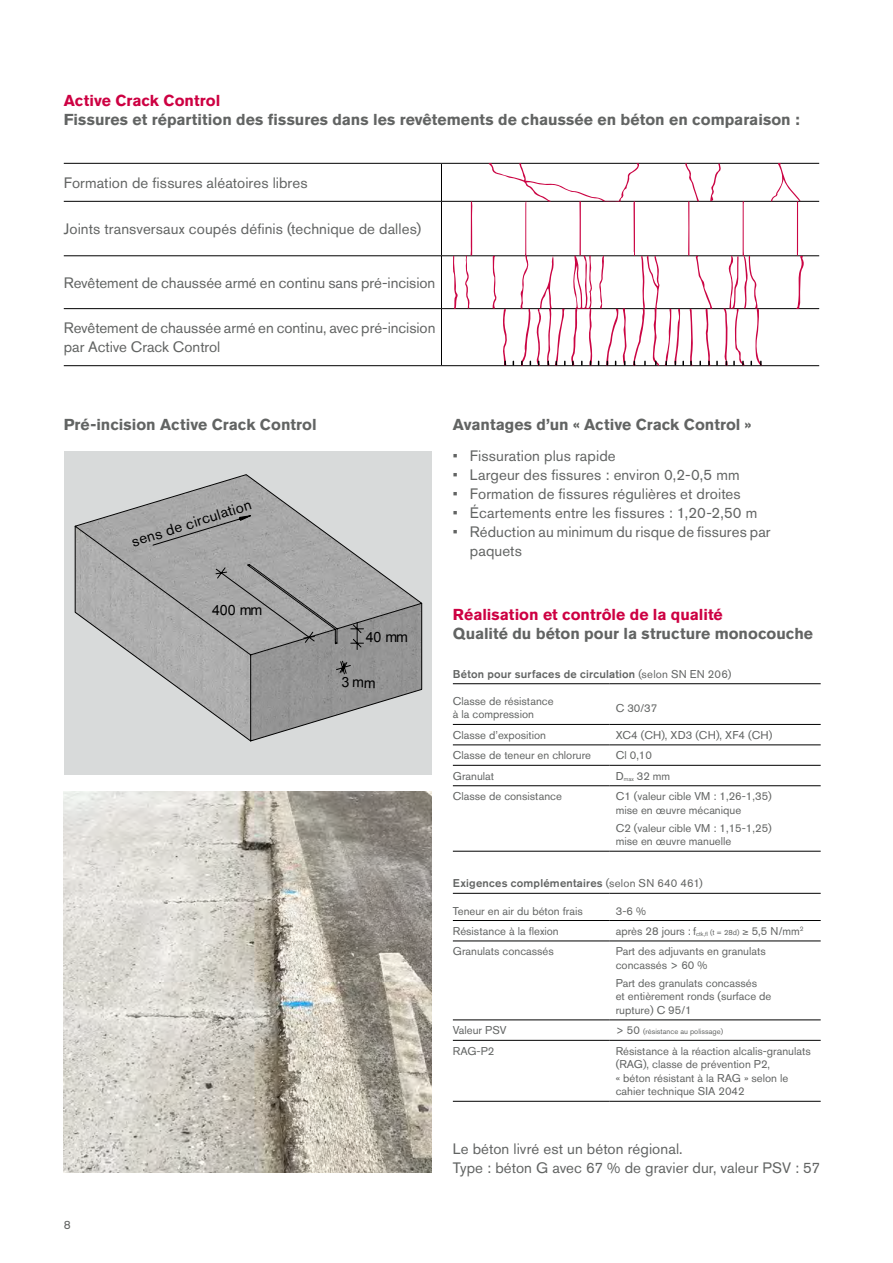
<style>
.page{position:relative;width:893px;height:1263px;background:#fff}
.page>*{position:absolute;margin:0;border:0;box-sizing:border-box;transform-origin:0 0}
.BETO_Zwischentitel_g{font:700 15.75px "Akzidenz Grotesk BE";color:#626463}
.BETO_Zwischentitel_r{font:700 15.75px "Akzidenz Grotesk BE";color:#cd0042}
.BETO_Zwischentitel_g-2{font:700 15.75px "Akzidenz Grotesk BE";color:#cd0042}
.BETO__Blocksatz{font:15px/19px "Akzidenz Grotesk BE";letter-spacing:.005em;color:#626463}
.BETO__Blocksatz_Einz{font:15px "Akzidenz Grotesk BE";color:#000}
.t1{font:14.25px "Arial";letter-spacing:-.005em;color:#000}
.t2{font:12px "Akzidenz Grotesk BE";color:#626463}
.BETO_Tabellentext{font:11.25px/13.5px "Akzidenz Grotesk BE";color:#626463}
.BETO__Blocksatz-2{font:500 11.25px "Akzidenz Grotesk BE";letter-spacing:.02em;color:#626463}
.BETO_Tabellentext-2{font:11.25px "Akzidenz Grotesk BE";letter-spacing:.02em;color:#626463}
.BETO_Tabellentext-3{font:7.5px "Akzidenz Grotesk BE";color:#626463}
.s1{font-weight:400}
.s2{font-size:7.5px}
.s3{font-size:11.25px}
</style>
<div class="page">
<hr style="left:64px;top:163px;width:377px;height:1px;background:#000">
<hr style="left:441px;top:163px;width:378px;height:1px;background:#000">
<hr style="left:64px;top:201px;width:377px;height:1px;background:#000">
<hr style="left:441px;top:201px;width:378px;height:1px;background:#000">
<hr style="left:64px;top:256px;width:377px;height:1px;background:#000">
<hr style="left:441px;top:256px;width:378px;height:1px;background:#000">
<hr style="left:64px;top:308px;width:377px;height:1px;background:#000">
<hr style="left:441px;top:308px;width:378px;height:1px;background:#000">
<hr style="left:64px;top:365px;width:377px;height:1px;background:#000">
<hr style="left:441px;top:365px;width:378px;height:1px;background:#000">
<hr style="left:441px;top:163px;width:1px;height:38px;background:#000">
<hr style="left:441px;top:201px;width:1px;height:55px;background:#000">
<hr style="left:441px;top:256px;width:1px;height:52px;background:#000">
<hr style="left:441px;top:309px;width:1px;height:56px;background:#000">
<img style="left:64px;top:792px;width:368px;height:381px">
<svg style="left:453px;top:255px;width:5px;height:54px"></svg>
<svg style="left:465px;top:201px;width:8px;height:107px"></svg>
<svg style="left:771px;top:163px;width:33px;height:146px"></svg>
<svg style="left:489px;top:163px;width:170px;height:203px"></svg>
<svg style="left:665px;top:163px;width:97px;height:203px"></svg>
<div style="left:64px;top:451px;width:368px;height:324px;background:#d8dada"></div>
<svg style="left:74px;top:474px;width:349px;height:268px"></svg>
<svg style="left:240px;top:516px;width:10px;height:4px"></svg>
<hr style="left:453px;top:683px;width:157px;height:1px;background:#000">
<hr style="left:610px;top:683px;width:211px;height:1px;background:#000">
<hr style="left:453px;top:724px;width:157px;height:1px;background:#000">
<hr style="left:610px;top:724px;width:211px;height:1px;background:#000">
<hr style="left:453px;top:745px;width:157px;height:1px;background:#000">
<hr style="left:610px;top:745px;width:211px;height:1px;background:#000">
<hr style="left:453px;top:765px;width:157px;height:1px;background:#000">
<hr style="left:610px;top:765px;width:211px;height:1px;background:#000">
<hr style="left:453px;top:785px;width:157px;height:1px;background:#000">
<hr style="left:610px;top:785px;width:211px;height:1px;background:#000">
<hr style="left:453px;top:851px;width:157px;height:1px;background:#000">
<hr style="left:610px;top:851px;width:211px;height:1px;background:#000">
<hr style="left:453px;top:893px;width:157px;height:1px;background:#000">
<hr style="left:610px;top:893px;width:211px;height:1px;background:#000">
<hr style="left:453px;top:920px;width:157px;height:1px;background:#000">
<hr style="left:610px;top:920px;width:211px;height:1px;background:#000">
<hr style="left:453px;top:941px;width:157px;height:1px;background:#000">
<hr style="left:610px;top:941px;width:211px;height:1px;background:#000">
<hr style="left:453px;top:1020px;width:157px;height:1px;background:#000">
<hr style="left:610px;top:1020px;width:211px;height:1px;background:#000">
<hr style="left:453px;top:1040px;width:157px;height:1px;background:#000">
<hr style="left:610px;top:1040px;width:211px;height:1px;background:#000">
<hr style="left:453px;top:1101px;width:157px;height:1px;background:#000">
<hr style="left:610px;top:1101px;width:211px;height:1px;background:#000">
<svg style="left:215px;top:564px;width:160px;height:124px;background:#9b9b9b"></svg>
<p class="BETO_Zwischentitel_g-2" style="left:64px;top:91px;width:158px">Active Crack Control</p>
<p class="BETO_Zwischentitel_g" style="left:64px;top:110px;width:737px">Fissures et répartition des fissures dans les revêtements de chaussée en béton en comparaison :</p>
<p class="BETO__Blocksatz" style="left:64px;top:173px;width:245px">Formation de fissures aléatoires libres</p>
<p class="BETO__Blocksatz" style="left:64px;top:219px;width:359px">Joints transversaux coupés définis (technique de dalles)</p>
<p class="BETO__Blocksatz" style="left:64px;top:273px;width:373px">Revêtement de chaussée armé en continu sans pré-incision</p>
<p class="BETO__Blocksatz" style="left:64px;top:318px;width:373px">Revêtement de chaussée armé en continu, avec pré-incision par Active Crack Control</p>
<p class="BETO_Zwischentitel_g" style="left:64px;top:415px;width:254px">Pré-incision Active Crack Control</p>
<p class="BETO__Blocksatz_Einz" style="left:129px;top:534px;width:127px;rotate:-18deg">sens de circulation</p>
<p class="t1" style="left:212px;top:600px;width:52px">400 mm</p>
<p class="t2" style="left:64px;top:1218px;width:8px">8</p>
<p class="t1" style="left:366px;top:627px;width:44px">40 mm</p>
<p class="BETO_Zwischentitel_g" style="left:453px;top:415px;width:300px">Avantages d’un « Active Crack Control »</p>
<p class="BETO__Blocksatz" style="left:453px;top:446px;width:164px">• Fissuration plus rapide</p>
<p class="BETO__Blocksatz" style="left:453px;top:465px;width:288px">• Largeur des fissures : environ 0,2-0,5 mm</p>
<p class="BETO__Blocksatz" style="left:453px;top:484px;width:289px">• Formation de fissures régulières et droites</p>
<p class="BETO__Blocksatz" style="left:453px;top:503px;width:306px">• Écartements entre les fissures : 1,20-2,50 m</p>
<p class="BETO__Blocksatz" style="left:470px;top:522px;width:302px;text-indent:-17px">• Réduction au minimum du risque de fissures par paquets</p>
<p class="BETO_Zwischentitel_r" style="left:453px;top:606px;width:271px">Réalisation et contrôle de la qualité</p>
<p class="BETO_Zwischentitel_g" style="left:453px;top:625px;width:362px">Qualité du béton pour la structure monocouche</p>
<p class="BETO__Blocksatz-2" style="left:453px;top:667px;width:280px">Béton pour surfaces de circulation <span class="s1">(selon SN EN 206)</span></p>
<p class="BETO_Tabellentext" style="left:453px;top:694px;width:102px">Classe de résistance à la compression</p>
<p class="BETO_Tabellentext" style="left:616px;top:701px;width:43px">C 30/37</p>
<p class="BETO_Tabellentext" style="left:453px;top:728px;width:95px">Classe d’exposition</p>
<p class="BETO_Tabellentext-2" style="left:616px;top:728px;width:158px">XC4 (CH), XD3 (CH), XF4 (CH)</p>
<p class="BETO_Tabellentext" style="left:453px;top:748px;width:140px">Classe de teneur en chlorure</p>
<p class="BETO_Tabellentext" style="left:616px;top:748px;width:38px">Cl 0,10</p>
<p class="BETO_Tabellentext" style="left:453px;top:769px;width:43px">Granulat</p>
<p class="BETO_Tabellentext" style="left:616px;top:769px;width:56px">D<sub>max</sub> 32 mm</p>
<p class="BETO_Tabellentext" style="left:453px;top:789px;width:111px">Classe de consistance</p>
<p class="BETO_Tabellentext" style="left:616px;top:789px;width:158px">C1 (valeur cible VM : 1,26-1,35) mise en œuvre mécanique</p>
<p class="BETO_Tabellentext" style="left:616px;top:821px;width:158px">C2 (valeur cible VM : 1,15-1,25) mise en œuvre manuelle</p>
<p class="BETO__Blocksatz-2" style="left:453px;top:876px;width:252px">Exigences complémentaires <span class="s1">(selon SN 640 461)</span></p>
<p class="BETO_Tabellentext" style="left:453px;top:904px;width:131px">Teneur en air du béton frais</p>
<p class="BETO_Tabellentext" style="left:616px;top:904px;width:32px">3-6 %</p>
<p class="BETO_Tabellentext" style="left:453px;top:924px;width:107px">Résistance à la flexion</p>
<p class="BETO_Tabellentext" style="left:616px;top:924px;width:189px">après 28 jours : f<sub>ctk,fl</sub> <span class="s2">(t = 28d)</span> ≥ 5,5 N/mm<sup>2</sup></p>
<p class="BETO_Tabellentext" style="left:453px;top:945px;width:103px">Granulats concassés</p>
<p class="BETO_Tabellentext" style="left:616px;top:945px;width:152px">Part des adjuvants en granulats concassés &gt; 60 %</p>
<p class="BETO_Tabellentext" style="left:616px;top:976px;width:157px">Part des granulats concassés<br>et entièrement ronds (surface de rupture) C 95/1</p>
<p class="BETO_Tabellentext" style="left:453px;top:1023px;width:55px">Valeur PSV</p>
<p class="BETO_Tabellentext-3" style="left:616px;top:1027px;width:109px"><span class="s3">&gt; 50</span> (résistance au polissage)</p>
<p class="BETO_Tabellentext" style="left:453px;top:1044px;width:43px">RAG-P2</p>
<p class="BETO_Tabellentext" style="left:616px;top:1044px;width:196px">Résistance à la réaction alcalis-granulats (RAG), classe de prévention P2,<br>« béton résistant à la RAG » selon le cahier technique SIA 2042</p>
<p class="BETO__Blocksatz" style="left:453px;top:1139px;width:231px">Le béton livré est un béton régional.</p>
<p class="BETO__Blocksatz" style="left:453px;top:1158px;width:369px">Type : béton G avec 67 % de gravier dur, valeur PSV : 57</p>
</div>
